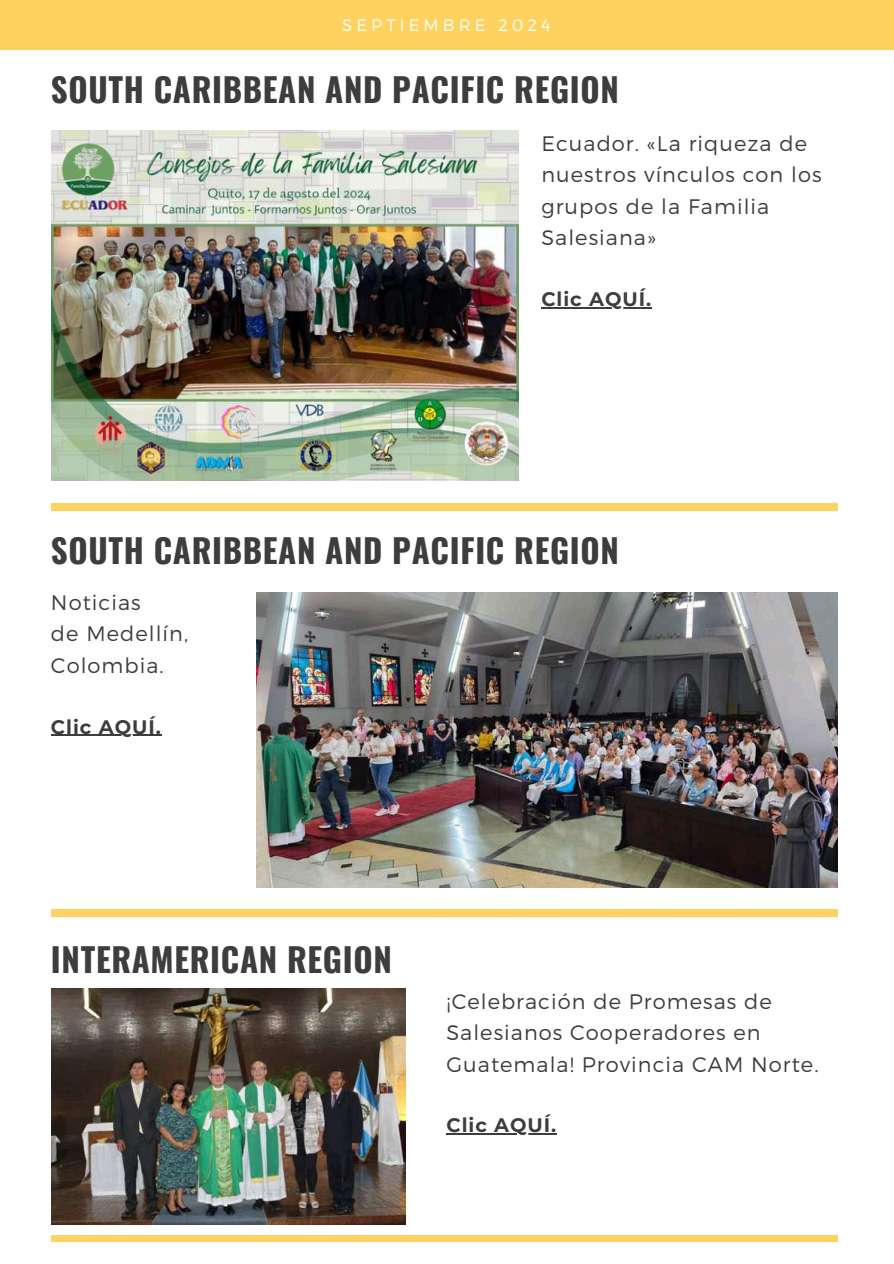
<style>
.page{position:relative;width:894px;height:1264px;background:#fff}
.page>*{position:absolute;margin:0;border:0;box-sizing:border-box;transform-origin:0 0}
.t1{font:700 33px "Oswald";letter-spacing:.02em;color:#3d3d3d}
.t2{font:300 21px/31.5px "Montserrat";letter-spacing:.05em;color:#3d3d3d}
.t3{font:700 19.5px "Montserrat";letter-spacing:.05em;color:#3d3d3d}
.t4{font:300 16.5px "Montserrat";letter-spacing:.25em;color:#fff}
</style>
<div class="page">
<div style="left:0;top:0;width:893px;height:50px;background:#fdd260"></div>
<div style="left:51px;top:503px;width:786px;height:7px;background:#fdd260"></div>
<div style="left:51px;top:909px;width:786px;height:7px;background:#fdd260"></div>
<img style="left:51px;top:131px;width:467px;height:350px">
<img style="left:256px;top:592px;width:581px;height:295px">
<hr style="left:446px;top:1133px;width:111px;height:1px;background:#3d3d3d">
<div style="left:51px;top:1235px;width:786px;height:6px;background:#fdd260"></div>
<img style="left:51px;top:988px;width:354px;height:236px">
<hr style="left:541px;top:307px;width:111px;height:1px;background:#3d3d3d">
<hr style="left:51px;top:735px;width:111px;height:1px;background:#3d3d3d">
<p class="t4" style="left:342px;top:15px;width:210px">SEPTIEMBRE 2024</p>
<h1 class="t1" style="left:51px;top:72px;width:569px">SOUTH CARIBBEAN AND PACIFIC REGION</h1>
<p class="t2" style="left:541px;top:127px;width:281px">Ecuador. «La riqueza de nuestros vínculos con los grupos de la Familia<br>Salesiana»</p>
<p class="t3" style="left:541px;top:285px;width:111px">Clic AQUÍ.</p>
<h1 class="t1" style="left:51px;top:533px;width:569px">SOUTH CARIBBEAN AND PACIFIC REGION</h1>
<p class="t2" style="left:51px;top:586px;width:139px">Noticias<br>de Medellín,<br>Colombia.</p>
<p class="t3" style="left:51px;top:712px;width:111px">Clic AQUÍ.</p>
<h1 class="t1" style="left:51px;top:941px;width:342px">INTERAMERICAN REGION</h1>
<p class="t2" style="left:446px;top:985px;width:373px">¡Celebración de Promesas de<br>Salesianos Cooperadores en<br>Guatemala! Provincia CAM Norte.</p>
<p class="t3" style="left:446px;top:1111px;width:111px">Clic AQUÍ.</p>
</div>
